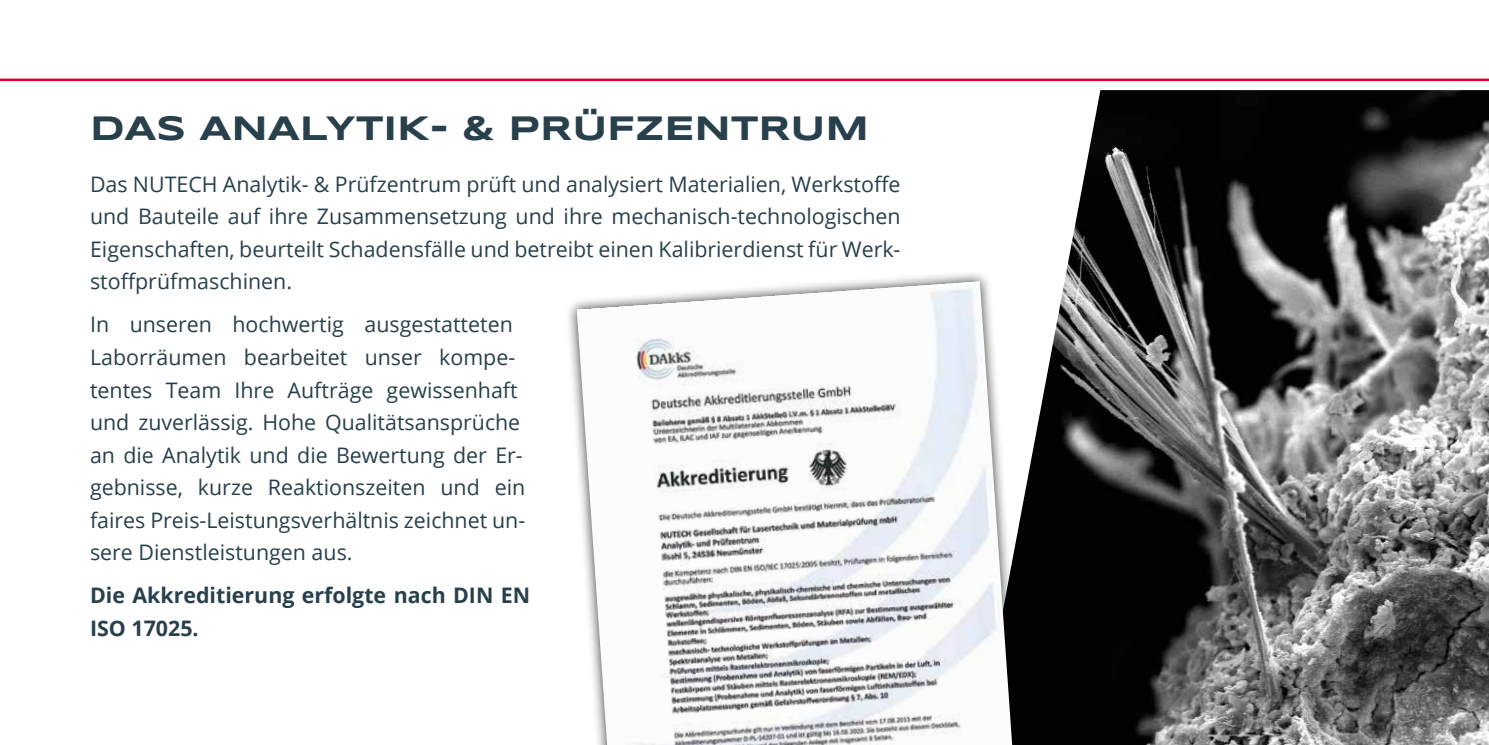
<style>
.page{position:relative;width:1489px;height:745px;background:#fff}
.page>*{position:absolute;margin:0;border:0;box-sizing:border-box;transform-origin:0 0}
.t1{font:700 35px "Syncopate";color:#28404b}
.t2{font:21.5px/32.5px "Open Sans";color:#28404b;text-align:justify}
.t3{font:700 21.5px/32.5px "Open Sans";color:#28404b}
</style>
<div class="page">
<hr style="left:0;top:78px;width:1488px;height:3px;background:#dd052b">
<img style="left:1100px;top:90px;width:388px;height:654px">
<svg style="left:1030px;top:92px;width:70px;height:652px;fill:#020202"></svg>
<div style="left:565px;top:269px;width:465px;height:475px;background:#000;opacity:.75"></div>
<img style="left:576px;top:281px;width:436px;height:463px">
<h1 class="t1" style="left:90px;top:106px;width:780px">DAS ANALYTIK- &amp; PRÜFZENTRUM</h1>
<p class="t2" style="left:90px;top:167px;width:812px">Das NUTECH Analytik- &amp; Prüfzentrum prüft und analysiert Materialien, Werkstoffe und Bauteile auf ihre Zusammensetzung und ihre mechanisch-technologischen Eigenschaften, beurteilt Schadensfälle und betreibt einen Kalibrierdienst für Werk&shy;stoffprüfmaschinen.</p>
<p class="t2" style="left:90px;top:307px;width:437px;text-align:left">In unseren hochwertig ausgestatteten Laborräumen bearbeitet unser kompe&shy;tentes Team Ihre Aufträge gewissenhaft und zuverlässig. Hohe Qualitätsansprüche an die Analytik und die Bewertung der Er&shy;gebnisse, kurze Reaktionszeiten und ein faires Preis-Leistungsverhältnis zeichnet un&shy;sere Dienstleistungen aus.</p>
<p class="t3" style="left:90px;top:578px;width:441px">Die Akkreditierung erfolgte nach DIN EN<br>ISO 17025.</p>
</div>
